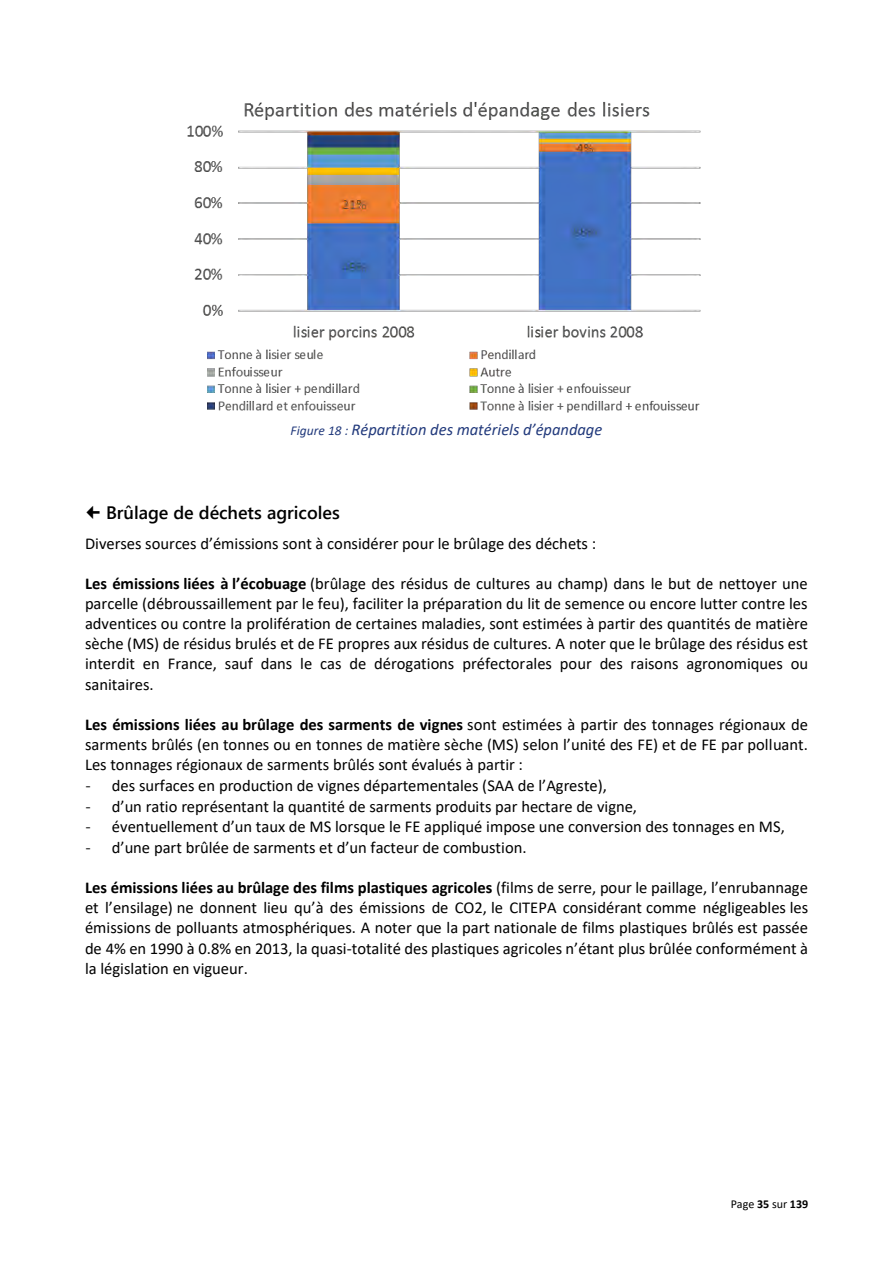
<style>
.page{position:relative;width:893px;height:1264px;background:#fff}
.page>*{position:absolute;margin:0;border:0;box-sizing:border-box;transform-origin:0 0}
.t1{font:600 18px "Segoe UI";color:#000}
.t2{font:16.5px/20.1px "Calibri";color:#000;text-align:justify}
.t3{font:italic 16.5px "Calibri";color:#223a7c}
.t4{font:12px "Calibri";color:#000}
.s1{font-size:13.5px}
.s2{font-weight:700}
.s3{font-family:"Segoe UI";font-size:15px}
</style>
<div class="page">
<img style="left:187px;top:101px;width:514px;height:312px">
<p class="t3" style="left:290px;top:422px;width:313px"><span class="s1">Figure 18 :</span> Répartition des matériels d’épandage</p>
<p class="t1" style="left:85px;top:500px;width:256px">○ Brûlage de déchets agricoles</p>
<p class="t2" style="left:85px;top:534px;width:513px">Diverses sources d’émissions sont à considérer pour le brûlage des déchets :</p>
<p class="t2" style="left:85px;top:574px;width:724px"><span class="s2">Les émissions liées à l’écobuage</span> (brûlage des résidus de cultures au champ) dans le but de nettoyer une parcelle (débroussaillement par le feu), faciliter la préparation du lit de semence ou encore lutter contre les adventices ou contre la prolifération de certaines maladies, sont estimées à partir des quantités de matière sèche (MS) de résidus brulés et de FE propres aux résidus de cultures. A noter que le brûlage des résidus est interdit en France, sauf dans le cas de dérogations préfectorales pour des raisons agronomiques ou sanitaires.</p>
<p class="t2" style="left:85px;top:715px;width:724px"><span class="s2">Les émissions liées au brûlage des sarments de vignes</span> sont estimées à partir des tonnages régionaux de sarments brûlés (en tonnes ou en tonnes de matière sèche (MS) selon l’unité des FE) et de FE par polluant.<br>Les tonnages régionaux de sarments brûlés sont évalués à partir :</p>
<p class="t2" style="left:85px;top:776px;width:523px"><span class="s3">-</span> des surfaces en production de vignes départementales (SAA de l’Agreste),</p>
<p class="t2" style="left:85px;top:797px;width:553px"><span class="s3">-</span> d’un ratio représentant la quantité de sarments produits par hectare de vigne,</p>
<p class="t2" style="left:85px;top:817px;width:701px"><span class="s3">-</span> éventuellement d’un taux de MS lorsque le FE appliqué impose une conversion des tonnages en MS,</p>
<p class="t2" style="left:85px;top:838px;width:443px"><span class="s3">-</span> d’une part brûlée de sarments et d’un facteur de combustion.</p>
<p class="t2" style="left:85px;top:878px;width:724px"><span class="s2">Les émissions liées au brûlage des films plastiques agricoles</span> (films de serre, pour le paillage, l’enrubannage et l’ensilage) ne donnent lieu qu’à des émissions de CO2, le CITEPA considérant comme négligeables les émissions de polluants atmosphériques. A noter que la part nationale de films plastiques brûlés est passée de 4% en 1990 à 0.8% en 2013, la quasi-totalité des plastiques agricoles n’étant plus brûlée conformément à la législation en vigueur.</p>
<p class="t4" style="left:730px;top:1198px;width:79px">Page <span class="s2">35</span> sur <span class="s2">139</span></p>
</div>
